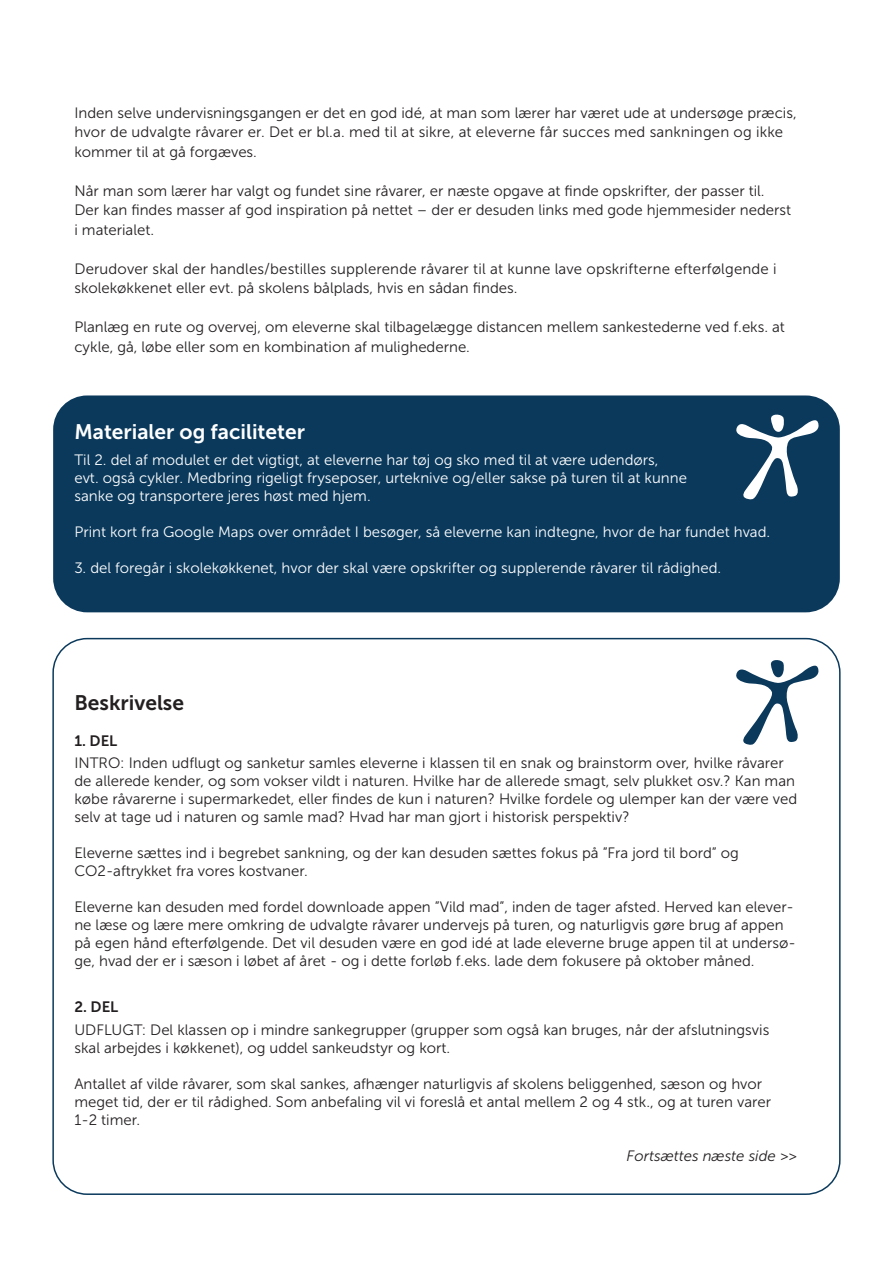
<style>
.page{position:relative;width:893px;height:1263px;background:#fff}
.page>*{position:absolute;margin:0;border:0;box-sizing:border-box;transform-origin:0 0}
.t1{font:21px "Museo Sans 700";color:#fff}
.t2{font:21px "Museo Sans 700";color:#231f20}
.t3{font:15px/18px "Museo Sans 300";color:#231f20}
.t4{font:15px/18px "Museo Sans 300";color:#fff}
.t5{font:italic 15px "Museo Sans 300";color:#231f20}
.t6{font:15px "Museo Sans 700";color:#231f20}
</style>
<div class="page">
<svg style="left:736px;top:660px;width:83px;height:85px"></svg>
<div style="left:53px;top:395px;width:787px;height:217px;background:#0a395c;border-radius:34px"></div>
<svg style="left:736px;top:414px;width:83px;height:86px"></svg>
<p class="t3" style="left:74px;top:104px;width:724px;line-height:19.5px">Inden selve undervisningsgangen er det en god idé, at man som lærer har været ude at undersøge præcis, hvor de udvalgte råvarer er. Det er bl.a. med til at sikre, at eleverne får succes med sankningen og ikke kommer til at gå forgæves.</p>
<p class="t3" style="left:74px;top:182px;width:718px;line-height:19.5px">Når man som lærer har valgt og fundet sine råvarer, er næste opgave at finde opskrifter, der passer til.<br>Der kan findes masser af god inspiration på nettet – der er desuden links med gode hjemmesider nederst i materialet.</p>
<p class="t3" style="left:74px;top:260px;width:704px;line-height:19.5px">Derudover skal der handles/bestilles supplerende råvarer til at kunne lave opskrifterne efterfølgende i skolekøkkenet eller evt. på skolens bålplads, hvis en sådan findes.</p>
<p class="t3" style="left:74px;top:318px;width:712px;line-height:19.5px">Planlæg en rute og overvej, om eleverne skal tilbagelægge distancen mellem sankestederne ved f.eks. at cykle, gå, løbe eller som en kombination af mulighederne.</p>
<h1 class="t1" style="left:74px;top:424px;width:232px">Materialer og faciliteter</h1>
<p class="t4" style="left:74px;top:452px;width:614px">Til 2. del af modulet er det vigtigt, at eleverne har tøj og sko med til at være udendørs,<br>evt. også cykler. Medbring rigeligt fryseposer, urteknive og/eller sakse på turen til at kunne sanke og transportere jeres høst med hjem.</p>
<p class="t4" style="left:74px;top:524px;width:697px">Print kort fra Google Maps over området I besøger, så eleverne kan indtegne, hvor de har fundet hvad.</p>
<p class="t4" style="left:74px;top:560px;width:648px">3. del foregår i skolekøkkenet, hvor der skal være opskrifter og supplerende råvarer til rådighed.</p>
<h1 class="t2" style="left:74px;top:694px;width:111px">Beskrivelse</h1>
<p class="t6" style="left:74px;top:735px;width:44px">1. DEL</p>
<p class="t3" style="left:74px;top:755px;width:724px">INTRO: Inden udflugt og sanketur samles eleverne i klassen til en snak og brainstorm over, hvilke råvarer de allerede kender, og som vokser vildt i naturen. Hvilke har de allerede smagt, selv plukket osv.? Kan man købe råvarerne i supermarkedet, eller findes de kun i naturen? Hvilke fordele og ulemper kan der være ved selv at tage ud i naturen og samle mad? Hvad har man gjort i historisk perspektiv?</p>
<p class="t3" style="left:74px;top:845px;width:666px">Eleverne sættes ind i begrebet sankning, og der kan desuden sættes fokus på ”Fra jord til bord” og<br>CO2-aftrykket fra vores kostvaner.</p>
<p class="t3" style="left:74px;top:899px;width:723px">Eleverne kan desuden med fordel downloade appen ”Vild mad”, inden de tager afsted. Herved kan elever&shy;ne læse og lære mere omkring de udvalgte råvarer undervejs på turen, og naturligvis gøre brug af appen på egen hånd efterfølgende. Det vil desuden være en god idé at lade eleverne bruge appen til at undersø&shy;ge, hvad der er i sæson i løbet af året - og i dette forløb f.eks. lade dem fokusere på oktober måned.</p>
<p class="t6" style="left:74px;top:1001px;width:45px">2. DEL</p>
<p class="t3" style="left:74px;top:1022px;width:696px">UDFLUGT: Del klassen op i mindre sankegrupper (grupper som også kan bruges, når der afslutningsvis skal arbejdes i køkkenet), og uddel sankeudstyr og kort.</p>
<p class="t3" style="left:74px;top:1076px;width:698px">Antallet af vilde råvarer, som skal sankes, afhænger naturligvis af skolens beliggenhed, sæson og hvor meget tid, der er til rådighed. Som anbefaling vil vi foreslå et antal mellem 2 og 4 stk., og at turen varer<br>1-2 timer.</p>
<p class="t5" style="left:627px;top:1149px;width:172px">Fortsættes næste side &gt;&gt;</p>
</div>
